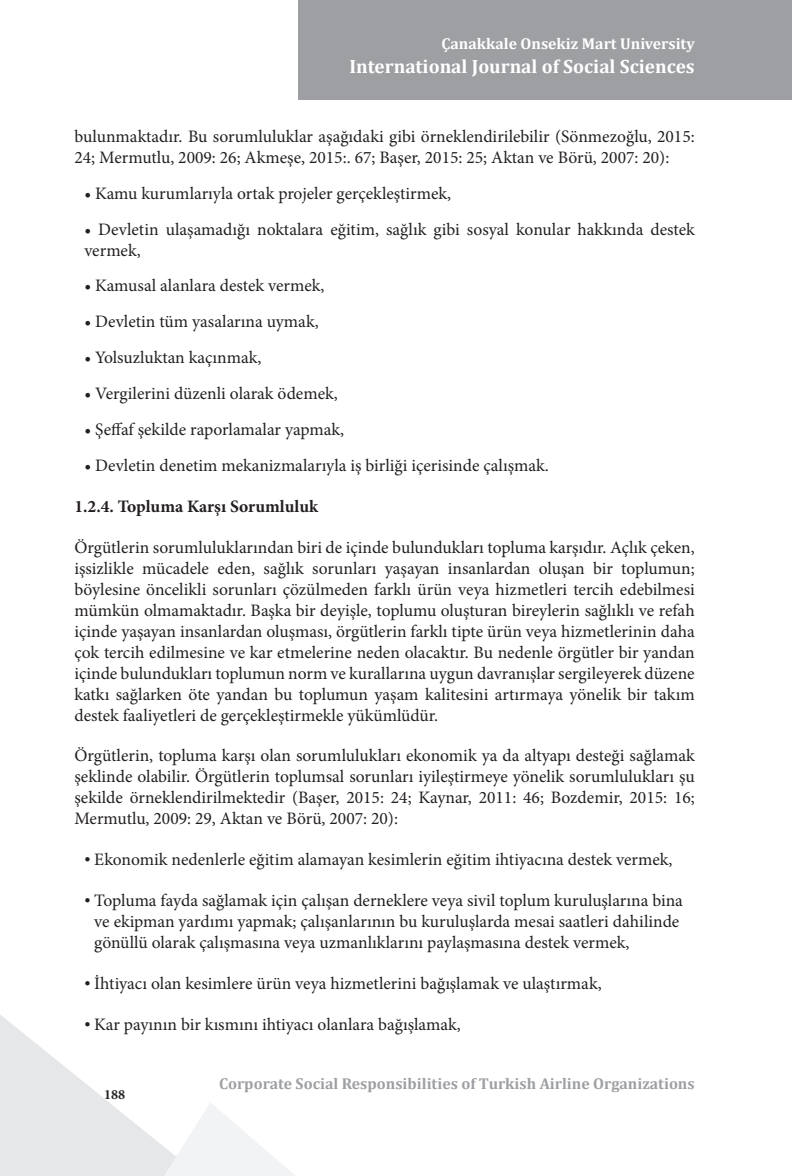
<style>
.page{position:relative;width:794px;height:1176px;background:#fff}
.page>*{position:absolute;margin:0;border:0;box-sizing:border-box;transform-origin:0 0}
.t1{font:700 19.25px "Cambria";color:#fff}
.t2{font:17.5px/21px "Minion Pro";color:#231f20}
.t3{font:700 17.5px "Minion Pro";letter-spacing:-.005em;color:#231f20}
.t4{font:700 15.75px "Cambria";color:#9d9fa2}
.t5{font:700 15.75px "Cambria";color:#fff}
.t6{font:700 14px "Minion Pro";color:#231f20}
.s1{font-family:"Times New Roman"}
</style>
<div class="page">
<svg style="left:0;top:1015px;width:155px;height:161px;fill:#e6e7e9"></svg>
<svg style="left:155px;top:1103px;width:140px;height:73px"></svg>
<div style="left:298px;top:0;width:493px;height:99px;background:#9d9fa2"></div>
<p class="t5" style="left:441px;top:33px;width:255px">Çanakkale Onsekiz Mart University</p>
<p class="t1" style="left:349px;top:52px;width:347px">International Journal of Social Sciences</p>
<p class="t2" style="left:74px;top:126px;width:622px">bulunmaktadır. Bu sorumluluklar aşağıdaki gibi örneklendirilebilir (Sönmezoğlu, 2015:<br>24; Mermutlu, 2009: 26; Akmeşe, 2015:. 67; Başer, 2015: 25; Aktan ve Börü, 2007: 20):</p>
<p class="t2" style="left:84px;top:183px;width:368px">• Kamu kurumlarıyla ortak projeler gerçekleştirmek,</p>
<p class="t2" style="left:84px;top:218px;width:612px">• Devletin ulaşamadığı noktalara eğitim, sağlık gibi sosyal konular hakkında destek vermek,</p>
<p class="t2" style="left:84px;top:275px;width:241px">• Kamusal alanlara destek vermek,</p>
<p class="t2" style="left:84px;top:311px;width:236px">• Devletin tüm yasalarına uymak,</p>
<p class="t2" style="left:84px;top:347px;width:179px">• Yolsuzluktan kaçınmak,</p>
<p class="t2" style="left:84px;top:383px;width:255px">• Vergilerini düzenli olarak ödemek,</p>
<p class="t2" style="left:84px;top:419px;width:261px">• Şeffaf şekilde raporlamalar yapmak,</p>
<p class="t2" style="left:84px;top:455px;width:466px">• Devletin denetim mekanizmalarıyla iş birliği içerisinde çalışmak.</p>
<p class="t3" style="left:74px;top:494px;width:245px">1.2.4. Topluma Karşı Sorumluluk</p>
<p class="t2" style="left:74px;top:536px;width:622px;text-align:justify">Örgütlerin sorumluluklarından biri de içinde bulundukları topluma karşıdır. Açlık çeken, işsizlikle mücadele eden, sağlık sorunları yaşayan insanlardan oluşan bir toplumun; böylesine öncelikli sorunları çözülmeden farklı ürün veya hizmetleri tercih edebilmesi mümkün olmamaktadır. Başka bir deyişle, toplumu oluşturan bireylerin sağlıklı ve refah içinde yaşayan insanlardan oluşması, örgütlerin farklı tipte ürün veya hizmetlerinin daha çok tercih edilmesine ve kar etmelerine neden olacaktır. Bu nedenle örgütler bir yandan içinde bulundukları toplumun norm ve kurallarına uygun davranışlar sergileyerek düzene katkı sağlarken öte yandan bu toplumun yaşam kalitesini artırmaya yönelik bir takım destek faaliyetleri de gerçekleştirmekle yükümlüdür.</p>
<p class="t2" style="left:74px;top:745px;width:622px;text-align:justify">Örgütlerin, topluma karşı olan sorumlulukları ekonomik ya da altyapı desteği sağlamak şeklinde olabilir. Örgütlerin toplumsal sorunları iyileştirmeye yönelik sorumlulukları şu şekilde örneklendirilmektedir (Başer, 2015: 24; Kaynar, 2011: 46; Bozdemir, 2015: 16; Mermutlu, 2009: 29, Aktan ve Börü, 2007: 20):</p>
<p class="t2" style="left:84px;top:849px;width:589px"><span class="s1">•</span> Ekonomik nedenlerle eğitim alamayan kesimlerin eğitim ihtiyacına destek vermek,</p>
<p class="t2" style="left:94px;top:890px;width:590px;text-indent:-10px"><span class="s1">•</span> Topluma fayda sağlamak için çalışan derneklere veya sivil toplum kuruluşlarına bina ve ekipman yardımı yapmak; çalışanlarının bu kuruluşlarda mesai saatleri dahilinde gönüllü olarak çalışmasına veya uzmanlıklarını paylaşmasına destek vermek,</p>
<p class="t2" style="left:84px;top:973px;width:519px"><span class="s1">•</span> İhtiyacı olan kesimlere ürün veya hizmetlerini bağışlamak ve ulaştırmak,</p>
<p class="t2" style="left:84px;top:1014px;width:378px"><span class="s1">•</span> Kar payının bir kısmını ihtiyacı olanlara bağışlamak,</p>
<p class="t6" style="left:104px;top:1085px;width:22px">188</p>
<p class="t4" style="left:219px;top:1072px;width:477px">Corporate Social Responsibilities of Turkish Airline Organizations</p>
</div>
